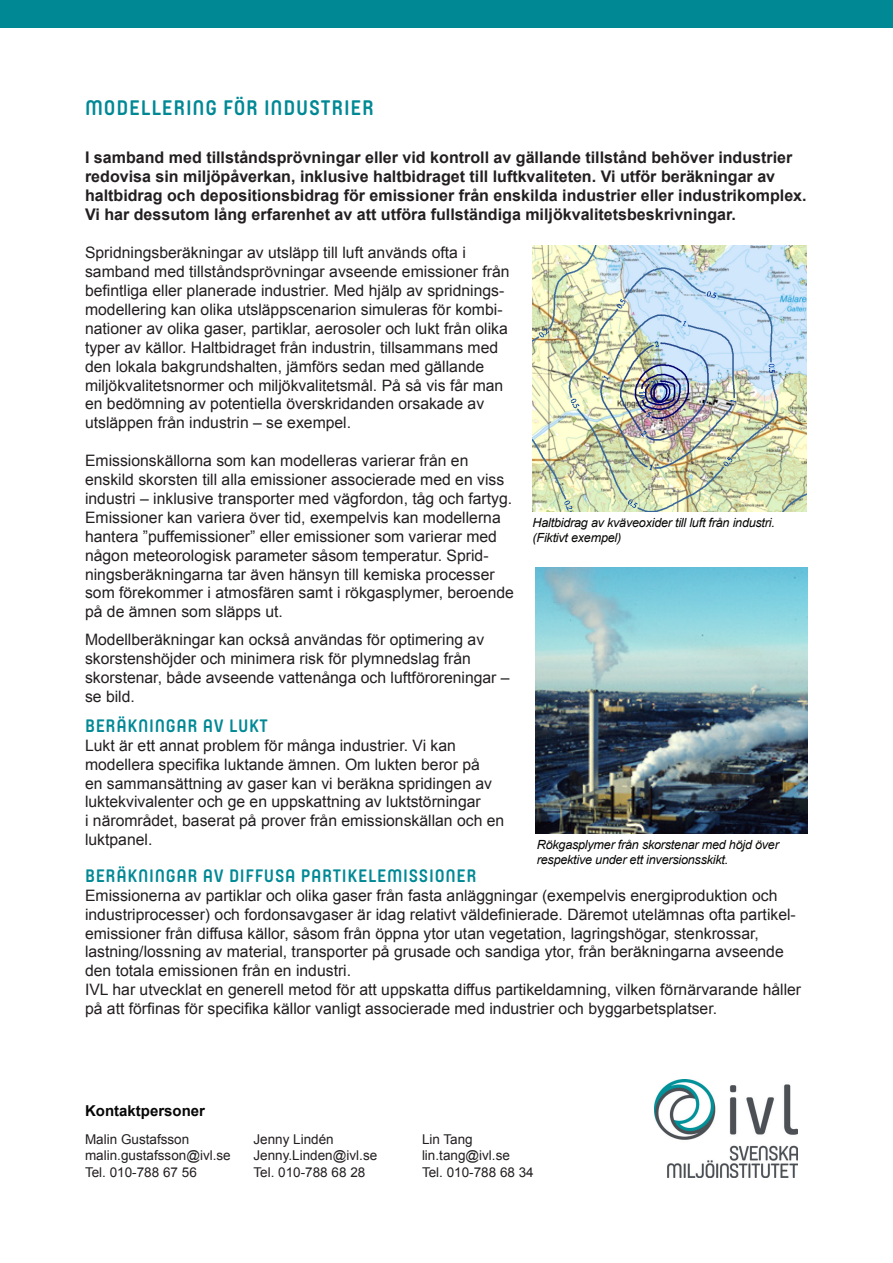
<style>
.page{position:relative;width:893px;height:1263px;background:#fff}
.page>*{position:absolute;margin:0;border:0;box-sizing:border-box;transform-origin:0 0}
.Rapport_Huvud{font:700 21px "Yummo";letter-spacing:.04em;color:#008995}
.Rapport_Huvud-2{font:700 18px "Yummo";letter-spacing:.04em;color:#008995}
.Info_Omslag{font:700 16.05px/19.2px "Arial";color:#231f20}
.Info_Omslag-2{font:15.75px/18.9px "Arial";color:#231f20}
.t1{font:700 15px "Arial";color:#060706}
.Info_Omslag-3{font:13.5px "Arial";color:#231f20}
.t2{font:italic 12.6px/15px "Arial";letter-spacing:-.02em;color:#060604}
</style>
<div class="page">
<div style="left:0;top:0;width:893px;height:28px;background:#008995"></div>
<img style="left:533px;top:246px;width:273px;height:265px">
<img style="left:536px;top:568px;width:271px;height:265px">
<img style="left:654px;top:1079px;width:143px;height:99px">
<p class="Rapport_Huvud" style="left:85px;top:88px;width:290px">MODELLERING FÖR INDUSTRIER</p>
<p class="Info_Omslag" style="left:85px;top:148px;width:723px">I samband med tillståndsprövningar eller vid kontroll av gällande tillstånd behöver industrier redovisa sin miljöpåverkan, inklusive haltbidraget till luftkvaliteten. Vi utför beräkningar av haltbidrag och depositionsbidrag för emissioner från enskilda industrier eller industrikomplex.<br>Vi har dessutom lång erfarenhet av att utföra fullständiga miljökvalitetsbeskrivningar.</p>
<p class="Info_Omslag-2" style="left:85px;top:243px;width:426px">Spridningsberäkningar av utsläpp till luft används ofta i samband med tillståndsprövningar avseende emissioner från befintliga eller planerade industrier. Med hjälp av spridnings&shy;modellering kan olika utsläppscenarion simuleras för kombi&shy;nationer av olika gaser, partiklar, aerosoler och lukt från olika typer av källor. Haltbidraget från industrin, tillsammans med den lokala bakgrundshalten, jämförs sedan med gällande miljökvalitetsnormer och miljökvalitetsmål. På så vis får man en bedömning av potentiella överskridanden orsakade av utsläppen från industrin – se exempel.</p>
<p class="Info_Omslag-2" style="left:85px;top:451px;width:430px">Emissionskällorna som kan modelleras varierar från en enskild skorsten till alla emissioner associerade med en viss industri – inklusive transporter med vägfordon, tåg och fartyg.<br>Emissioner kan variera över tid, exempelvis kan modellerna hantera ”puffemissioner” eller emissioner som varierar med någon meteorologisk parameter såsom temperatur. Sprid&shy;ningsberäkningarna tar även hänsyn till kemiska processer som förekommer i atmosfären samt i rökgasplymer, beroende på de ämnen som släpps ut.</p>
<p class="Info_Omslag-2" style="left:85px;top:630px;width:426px">Modellberäkningar kan också användas för optimering av skorstenshöjder och minimera risk för plymnedslag från skorstenar, både avseende vattenånga och luftföroreningar – se bild.</p>
<p class="t2" style="left:533px;top:515px;width:244px">Haltbidrag av kväveoxider till luft från industri. (Fiktivt exempel)</p>
<p class="Rapport_Huvud-2" style="left:85px;top:709px;width:184px">BERÄKNINGAR AV LUKT</p>
<p class="Info_Omslag-2" style="left:85px;top:736px;width:421px">Lukt är ett annat problem för många industrier. Vi kan modellera specifika luktande ämnen. Om lukten beror på<br>en sammansättning av gaser kan vi beräkna spridingen av luktekvivalenter och ge en uppskattning av luktstörningar<br>i närområdet, baserat på prover från emissionskällan och en luktpanel.</p>
<p class="Rapport_Huvud-2" style="left:85px;top:859px;width:393px">BERÄKNINGAR AV DIFFUSA PARTIKELEMISSIONER</p>
<p class="Info_Omslag-2" style="left:85px;top:886px;width:712px">Emissionerna av partiklar och olika gaser från fasta anläggningar (exempelvis energiproduktion och industriprocesser) och fordonsavgaser är idag relativt väldefinierade. Däremot utelämnas ofta partikel&shy;emissioner från diffusa källor, såsom från öppna ytor utan vegetation, lagringshögar, stenkrossar, lastning/lossning av material, transporter på grusade och sandiga ytor, från beräkningarna avseende den totala emissionen från en industri.</p>
<p class="Info_Omslag-2" style="left:85px;top:980px;width:718px">IVL har utvecklat en generell metod för att uppskatta diffus partikeldamning, vilken förnärvarande håller på att förfinas för specifika källor vanligt associerade med industrier och byggarbetsplatser.</p>
<p class="t2" style="left:537px;top:837px;width:244px">Rökgasplymer från skorstenar med höjd över respektive under ett inversionsskikt.</p>
<p class="t1" style="left:85px;top:1101px;width:122px">Kontaktpersoner</p>
<p class="Info_Omslag-3" style="left:85px;top:1130px;width:106px">Malin Gustafsson</p>
<p class="Info_Omslag-3" style="left:85px;top:1147px;width:147px">malin.gustafsson@ivl.se</p>
<p class="Info_Omslag-3" style="left:85px;top:1163px;width:113px">Tel. 010-788 67 56</p>
<p class="Info_Omslag-3" style="left:254px;top:1130px;width:82px">Jenny Lindén</p>
<p class="Info_Omslag-3" style="left:254px;top:1147px;width:125px">Jenny.Linden@ivl.se</p>
<p class="Info_Omslag-3" style="left:254px;top:1163px;width:113px">Tel. 010-788 68 28</p>
<p class="Info_Omslag-3" style="left:422px;top:1130px;width:52px">Lin Tang</p>
<p class="Info_Omslag-3" style="left:422px;top:1147px;width:89px">lin.tang@ivl.se</p>
<p class="Info_Omslag-3" style="left:422px;top:1163px;width:113px">Tel. 010-788 68 34</p>
</div>
